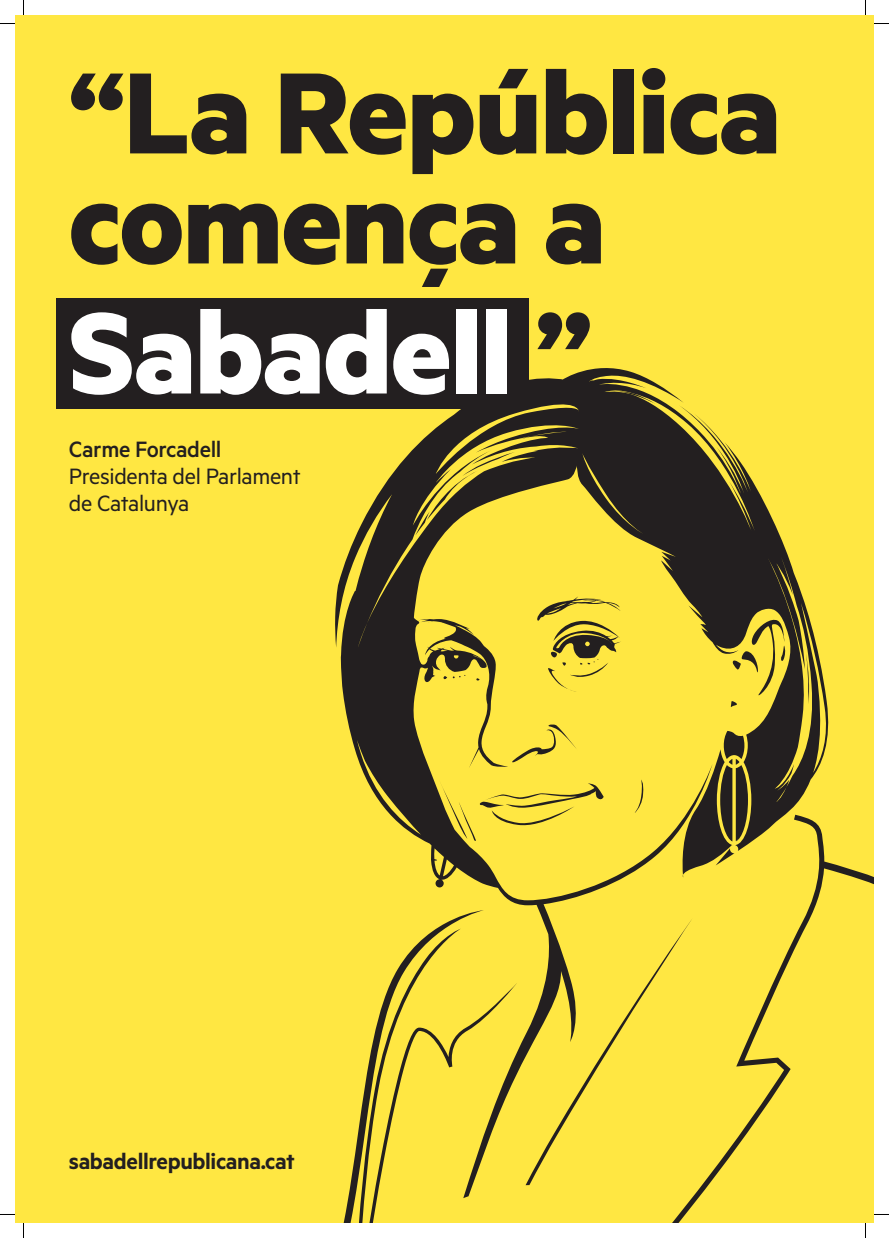
<style>
.page{position:relative;width:889px;height:1238px;background:#fff}
.page>*{position:absolute;margin:0;border:0;box-sizing:border-box;transform-origin:0 0}
.cos_de_text{font:700 130px/130px "Metric";letter-spacing:-.01em;color:#231f20}
.cos_de_text-2{font:25px/27px "Metric";letter-spacing:-.015em;color:#231f20}
.cos_de_text-3{font:600 25px "Metric";letter-spacing:-.015em;color:#231f20}
.cos_de_text-4{font:500 25px "Metric";letter-spacing:-.015em;color:#231f20}
.s1{color:#fff}
</style>
<div class="page">
<div style="left:15px;top:15px;width:859px;height:1208px;background:#ffe742"></div>
<svg style="left:359px;top:1198px;width:18px;height:25px"></svg>
<svg style="left:335px;top:368px;width:494px;height:830px"></svg>
<svg style="left:512px;top:724px;width:66px;height:39px"></svg>
<svg style="left:476px;top:678px;width:4px;height:3px"></svg>
<svg style="left:526px;top:918px;width:134px;height:267px"></svg>
<svg style="left:660px;top:814px;width:214px;height:409px"></svg>
<svg style="left:453px;top:675px;width:12px;height:3px"></svg>
<svg style="left:435px;top:675px;width:12px;height:5px"></svg>
<svg style="left:634px;top:779px;width:10px;height:35px"></svg>
<svg style="left:730px;top:617px;width:56px;height:91px"></svg>
<svg style="left:681px;top:731px;width:67px;height:146px"></svg>
<svg style="left:536px;top:596px;width:85px;height:96px"></svg>
<svg style="left:438px;top:778px;width:166px;height:64px"></svg>
<div style="left:56px;top:298px;width:473px;height:111px;background:#231f20"></div>
<svg style="left:0;top:23px;width:15px;height:1px"></svg>
<svg style="left:874px;top:23px;width:15px;height:1px"></svg>
<svg style="left:0;top:1214px;width:15px;height:1px"></svg>
<svg style="left:874px;top:1214px;width:15px;height:1px"></svg>
<svg style="left:23px;top:0;width:1px;height:15px"></svg>
<svg style="left:23px;top:1223px;width:1px;height:15px"></svg>
<svg style="left:865px;top:0;width:1px;height:15px"></svg>
<svg style="left:865px;top:1223px;width:1px;height:15px"></svg>
<p class="cos_de_text" style="left:69px;top:44px;width:714px">“La República</p>
<p class="cos_de_text" style="left:69px;top:154px;width:539px">comença a<br><span class="s1">Sabadell</span> ”</p>
<p class="cos_de_text-4" style="left:69px;top:435px;width:154px">Carme Forcadell</p>
<p class="cos_de_text-2" style="left:69px;top:462px;width:233px">Presidenta del Parlament de Catalunya</p>
<p class="cos_de_text-3" style="left:69px;top:1146px;width:228px">sabadellrepublicana.cat</p>
</div>
